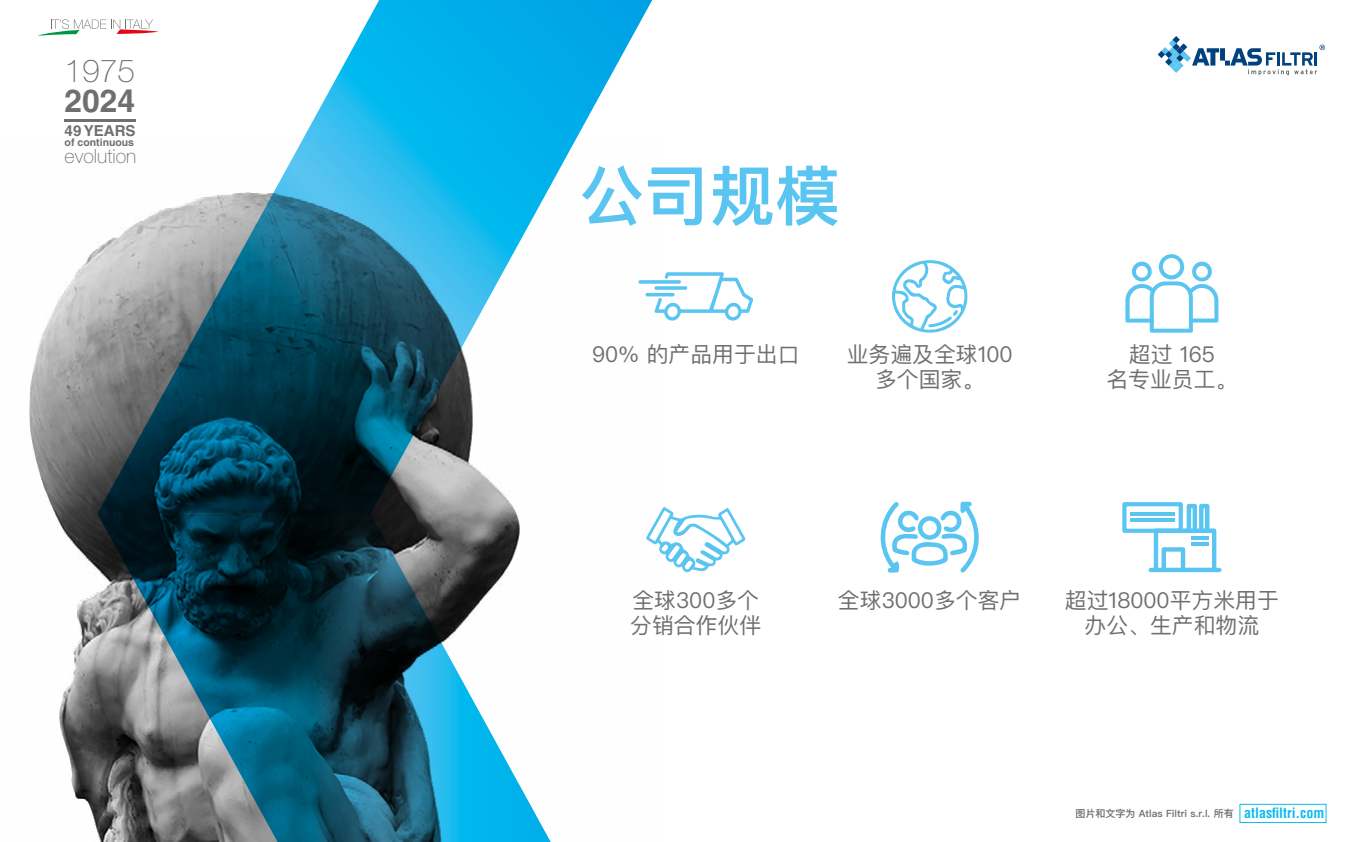
<style>
.page{position:relative;width:1361px;height:842px;background:#fff}
.page>*{position:absolute;margin:0;border:0;box-sizing:border-box;transform-origin:0 0}
.t1{font:600 65.2px "Ping Fang SC";color:#5bc5f2}
.t2{font:100 31.7px "Helvetica Neue LT Std";color:#706f6f}
.t3{font:700 31.7px "Helvetica LT Std";color:#706f6f}
.t4{font:21.8px/25px "Ping Fang SC";color:#706f6f;text-align:center}
.t5{font:100 19.5px "Helvetica Neue LT Std";color:#706f6f}
.t6{font:700 15.1px "Helvetica LT Std";color:#706f6f}
.t7{font:700 10.5px "Helvetica LT Std";color:#706f6f}
.t8{font:600 10px "Ping Fang SC";color:#706f6f}
.s1{font-family:"Helvetica LT Std";font-weight:700;font-stretch:condensed;font-size:14px;color:#0bbbef}
</style>
<div class="page">
<img style="left:29px;top:249px;width:68px;height:581px">
<svg style="left:97px;top:0;width:556px;height:514px"></svg>
<svg style="left:97px;top:514px;width:454px;height:328px;background:#446e7c"></svg>
<svg style="left:638px;top:272px;width:115px;height:49px"></svg>
<svg style="left:892px;top:260px;width:76px;height:73px"></svg>
<svg style="left:1125px;top:254px;width:93px;height:79px"></svg>
<svg style="left:646px;top:507px;width:100px;height:66px"></svg>
<svg style="left:1148px;top:504px;width:73px;height:68px"></svg>
<hr style="left:1191px;top:536px;width:17px;height:3px;background:#5bc5f2">
<hr style="left:1191px;top:542px;width:17px;height:4px;background:#5bc5f2">
<hr style="left:1130px;top:513px;width:44px;height:3px;background:#5bc5f2">
<hr style="left:1130px;top:519px;width:44px;height:3px;background:#5bc5f2">
<div style="left:1122px;top:502px;width:61px;height:31px;border:4px solid #5bc5f2"></div>
<svg style="left:880px;top:502px;width:99px;height:71px"></svg>
<div style="left:1239px;top:804px;width:87px;height:19px;border:1px solid #0bbbef"></div>
<svg style="left:38px;top:19px;width:121px;height:17px"></svg>
<hr style="left:65px;top:119px;width:71px;height:3px;background:#706f6f">
<svg style="left:1157px;top:36px;width:168px;height:39px"></svg>
<h2 class="t2" style="left:65px;top:53px;width:72px">1975</h2>
<h2 class="t3" style="left:65px;top:82px;width:72px">2024</h2>
<p class="t6" style="left:65px;top:122px;width:73px">49 YEARS</p>
<p class="t7" style="left:65px;top:136px;width:71px">of continuous</p>
<p class="t5" style="left:65px;top:145px;width:73px">evolution</p>
<h1 class="t1" style="left:579px;top:156px;width:262px">公司规模</h1>
<p class="t4" style="left:592px;top:341px;width:209px">90% 的产品用于出口</p>
<p class="t4" style="left:846px;top:341px;width:167px">业务遍及全球100多个国家。</p>
<p class="t4" style="left:1106px;top:341px;width:132px">超过 165<br>名专业员工。</p>
<p class="t4" style="left:630px;top:587px;width:133px;text-align:left">全球300多个分销合作伙伴</p>
<p class="t4" style="left:838px;top:587px;width:185px">全球3000多个客户</p>
<p class="t4" style="left:1065px;top:587px;width:215px">超过18000平方米用于办公、生产和物流</p>
<p class="t8" style="left:1075px;top:807px;width:250px">图片和文字为 Atlas Filtri s.r.l. 所有 <span class="s1">atlasfiltri.com</span></p>
</div>
